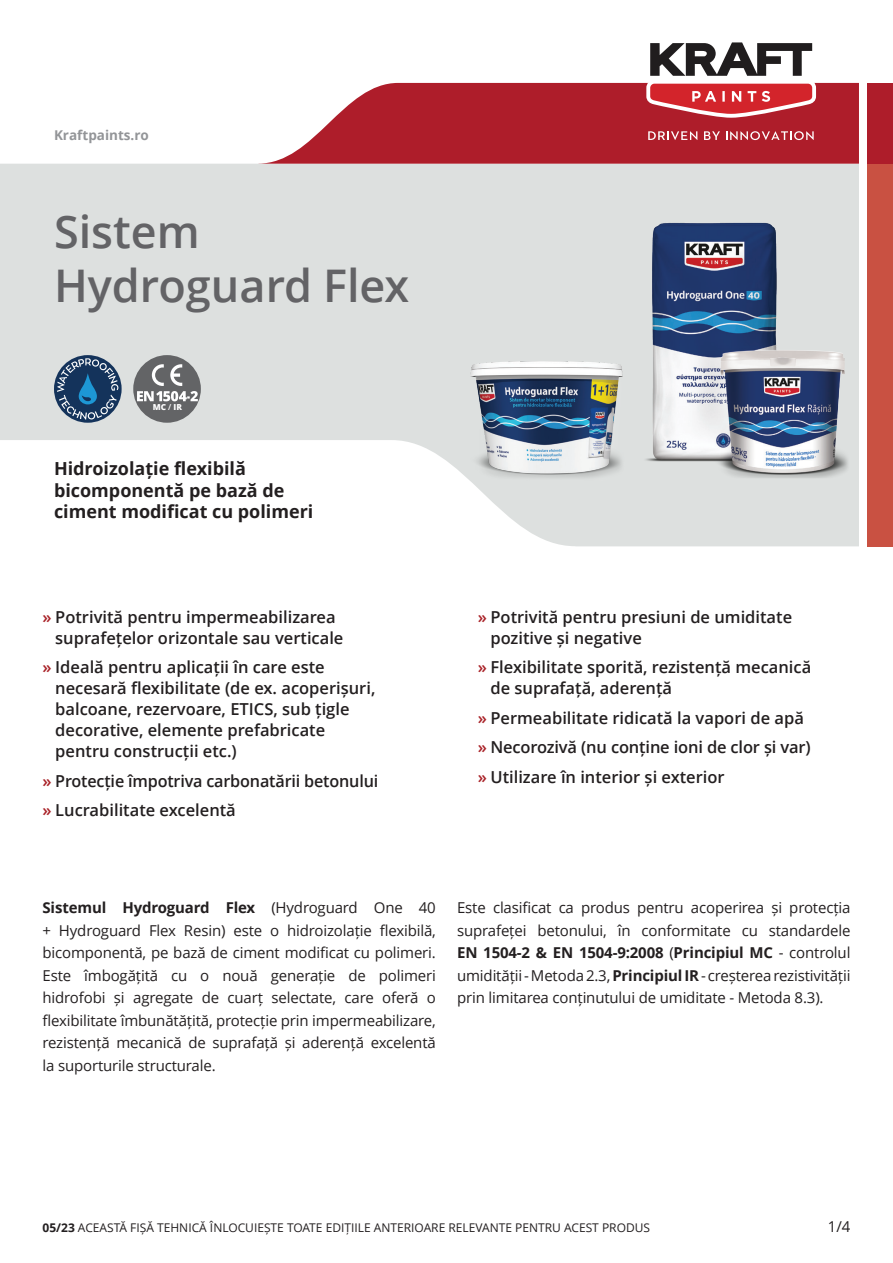
<style>
.page{position:relative;width:893px;height:1263px;background:#fff}
.page>*{position:absolute;margin:0;border:0;box-sizing:border-box;transform-origin:0 0}
.t1{font:600 45px/54px "Open Sans";color:#636366}
.t2{font:700 18px/21.6px "Open Sans";color:#231f20}
.t3{font:600 16.5px/21px "Open Sans";color:#231f20}
.t4{font:15px/22.5px "Open Sans";letter-spacing:-.01em;color:#231f20;text-align:justify}
.t5{font:700 13.5px "Open Sans";color:#939598}
.t6{font:12px "Open Sans";color:#231f20}
.t7{font:800 8.25px "Open Sans";color:#fff}
.s1{font-weight:600}
.s2{color:#a92228}
.s3{font-weight:700}
</style>
<div class="page">
<svg style="left:0;top:164px;width:859px;height:382px;fill:#dde0df"></svg>
<svg style="left:259px;top:83px;width:600px;height:81px;background:#b93d48"></svg>
<div style="left:867px;top:83px;width:26px;height:81px;background:#ae1d2a"></div>
<div style="left:867px;top:164px;width:26px;height:382px;background:#c95142"></div>
<svg style="left:642px;top:42px;width:178px;height:80px"></svg>
<svg style="left:648px;top:131px;width:49px;height:9px"></svg>
<svg style="left:704px;top:131px;width:16px;height:9px"></svg>
<svg style="left:726px;top:131px;width:88px;height:9px"></svg>
<svg style="left:54px;top:355px;width:68px;height:68px"></svg>
<svg style="left:57px;top:358px;width:61px;height:62px;background:#466686"></svg>
<div style="left:133px;top:355px;width:68px;height:68px;background:#636466;border-radius:50%"></div>
<svg style="left:137px;top:364px;width:61px;height:37px"></svg>
<img style="left:628px;top:207px;width:222px;height:272px">
<img style="left:468px;top:358px;width:160px;height:124px">
<p class="t5" style="left:54px;top:126px;width:96px">Kraftpaints.ro</p>
<h1 class="t1" style="left:54px;top:204px;width:357px">Sistem<br>Hydroguard Flex</h1>
<p class="t7" style="left:153px;top:401px;width:31px">MC <span class="s1">/</span> IR</p>
<p class="t2" style="left:54px;top:457px;width:261px">Hidroizolație flexibilă bicomponentă pe bază de ciment modificat cu polimeri</p>
<p class="t3" style="left:55px;top:606px;width:290px;text-indent:-13px"><span class="s2">»</span> Potrivită pentru impermeabilizarea suprafețelor orizontale sau verticale</p>
<p class="t3" style="left:55px;top:656px;width:322px;text-indent:-13px"><span class="s2">»</span> Ideală pentru aplicații în care este necesară flexibilitate (de ex. acoperișuri, balcoane, rezervoare, ETICS, sub țigle decorative, elemente prefabricate pentru construcții etc.)</p>
<p class="t3" style="left:43px;top:766px;width:337px;line-height:29.5px"><span class="s2">»</span> Protecție împotriva carbonatării betonului <span class="s2">»</span> Lucrabilitate excelentă</p>
<p class="t3" style="left:490px;top:606px;width:303px;text-indent:-13px"><span class="s2">»</span> Potrivită pentru presiuni de umiditate pozitive și negative</p>
<p class="t3" style="left:490px;top:656px;width:322px;text-indent:-13px"><span class="s2">»</span> Flexibilitate sporită, rezistență mecanică de suprafață, aderență</p>
<p class="t3" style="left:478px;top:703px;width:334px;line-height:29.5px"><span class="s2">»</span> Permeabilitate ridicată la vapori de apă <span class="s2">»</span> Necorozivă (nu conține ioni de clor și var) <span class="s2">»</span> Utilizare în interior și exterior</p>
<p class="t4" style="left:43px;top:896px;width:395px"><span class="s3">Sistemul Hydroguard Flex</span> (Hydroguard One 40 + Hydroguard Flex Resin) este o hidroizolație flexibilă, bicomponentă, pe bază de ciment modificat cu polimeri.<br>Este îmbogățită cu o nouă generație de polimeri hidrofobi și agregate de cuarț selectate, care oferă o flexibilitate îmbunătățită, protecție prin impermeabilizare, rezistență mecanică de suprafață și aderență excelentă la suporturile structurale.</p>
<p class="t4" style="left:457px;top:896px;width:395px">Este clasificat ca produs pentru acoperirea și protecția suprafeței betonului, în conformitate cu standardele <span class="s3">EN 1504-2 &amp; EN 1504-9:2008</span> (<span class="s3">Principiul MC</span> - controlul umidității - Metoda 2.3, <span class="s3">Principiul IR</span> - creșterea rezistivității prin limitarea conținutului de umiditate - Metoda 8.3).</p>
<p class="t6" style="left:43px;top:1219px;width:609px"><span class="s3">05/23</span> ACEASTĂ FIȘĂ TEHNICĂ ÎNLOCUIEȘTE TOATE EDIȚIILE ANTERIOARE RELEVANTE PENTRU ACEST PRODUS</p>
<p class="t4" style="left:828px;top:1215px;width:24px">1/4</p>
</div>
